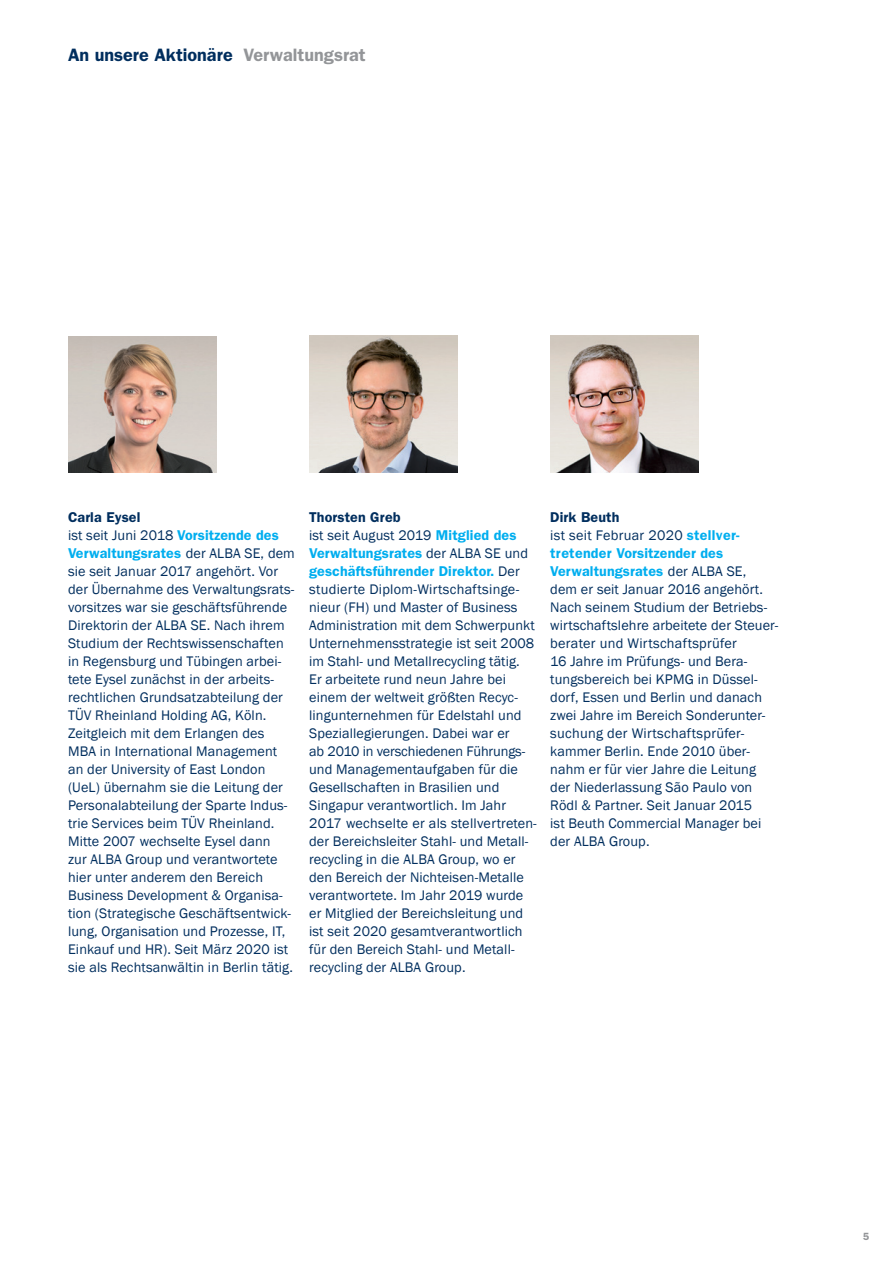
<style>
.page{position:relative;width:893px;height:1263px;background:#fff}
.page>*{position:absolute;margin:0;border:0;box-sizing:border-box;transform-origin:0 0}
.t1{font:600 18px "Franklin Gothic";color:#002e5e}
._01_COPY{font:14.25px/18px "Franklin Gothic";letter-spacing:.01em;color:#002e5e}
._01_COPY-2{font:600 14.25px "Franklin Gothic";letter-spacing:.01em;color:#002e5e}
.t2{font:600 10.5px "Franklin Gothic";color:#939598}
.s1{color:#939598}
.s2{font-weight:600;color:#00aeef}
</style>
<div class="page">
<img style="left:68px;top:336px;width:148px;height:137px">
<img style="left:550px;top:336px;width:148px;height:136px">
<img style="left:309px;top:336px;width:148px;height:136px">
<p class="t1" style="left:68px;top:45px;width:299px">An unsere Aktionäre <span class="s1">Verwaltungsrat</span></p>
<p class="_01_COPY-2" style="left:68px;top:509px;width:74px">Carla Eysel</p>
<p class="_01_COPY" style="left:68px;top:527px;width:228px">ist seit Juni 2018 <span class="s2">Vorsitzende des Verwaltungsrates</span> der ALBA SE, dem sie seit Januar 2017 angehört. Vor der Übernahme des Verwaltungsrats&shy;vorsitzes war sie geschäftsführende Direktorin der ALBA SE. Nach ihrem Studium der Rechtswissenschaften in Regensburg und Tübingen arbei&shy;tete Eysel zunächst in der arbeits&shy;rechtlichen Grundsatzabteilung der TÜV Rheinland Holding AG, Köln.<br>Zeitgleich mit dem Erlangen des MBA in International Management an der University of East London (UeL) übernahm sie die Leitung der Personalabteilung der Sparte Indus&shy;trie Services beim TÜV Rheinland.<br>Mitte 2007 wechselte Eysel dann<br>zur ALBA Group und verantwortete hier unter anderem den Bereich Business Development &amp; Organisa&shy;tion (Strategische Geschäftsentwick&shy;lung, Organisation und Prozesse, IT, Einkauf und HR). Seit März 2020 ist sie als Rechtsanwältin in Berlin tätig.</p>
<p class="_01_COPY-2" style="left:309px;top:509px;width:93px">Thorsten Greb</p>
<p class="_01_COPY" style="left:309px;top:527px;width:229px">ist seit August 2019 <span class="s2">Mitglied des Verwaltungsrates</span> der ALBA SE und <span class="s2">geschäftsführender Direktor.</span> Der studierte Diplom-Wirtschaftsinge&shy;nieur (FH) und Master of Business Administration mit dem Schwerpunkt Unternehmensstrategie ist seit 2008 im Stahl- und Metallrecycling tätig.<br>Er arbeitete rund neun Jahre bei einem der weltweit größten Recyc&shy;lingunternehmen für Edelstahl und Speziallegierungen. Dabei war er<br>ab 2010 in verschiedenen Führungs&shy;und Managementaufgaben für die Gesellschaften in Brasilien und Singapur verantwortlich. Im Jahr 2017 wechselte er als stellvertreten&shy;der Bereichsleiter Stahl- und Metall&shy;recycling in die ALBA Group, wo er den Bereich der Nichteisen-Metalle verantwortete. Im Jahr 2019 wurde er Mitglied der Bereichsleitung und ist seit 2020 gesamtverantwortlich für den Bereich Stahl- und Metall&shy;recycling der ALBA Group.</p>
<p class="_01_COPY-2" style="left:550px;top:509px;width:71px">Dirk Beuth</p>
<p class="_01_COPY" style="left:550px;top:527px;width:229px">ist seit Februar 2020 <span class="s2">stellver&shy;tretender Vorsitzender des<br>Verwaltungsrates</span> der ALBA SE,<br>dem er seit Januar 2016 angehört.<br>Nach seinem Studium der Betriebs&shy;wirtschaftslehre arbeitete der Steuer&shy;berater und Wirtschaftsprüfer<br>16 Jahre im Prüfungs- und Bera&shy;tungsbereich bei KPMG in Düssel&shy;dorf, Essen und Berlin und danach zwei Jahre im Bereich Sonderunter&shy;suchung der Wirtschaftsprüfer&shy;kammer Berlin. Ende 2010 über&shy;nahm er für vier Jahre die Leitung der Niederlassung São Paulo von<br>Rödl &amp; -Partner. Seit Januar 2015<br>ist Beuth Commercial Manager bei der ALBA Group.</p>
<p class="t2" style="left:863px;top:1230px;width:8px">5</p>
</div>
